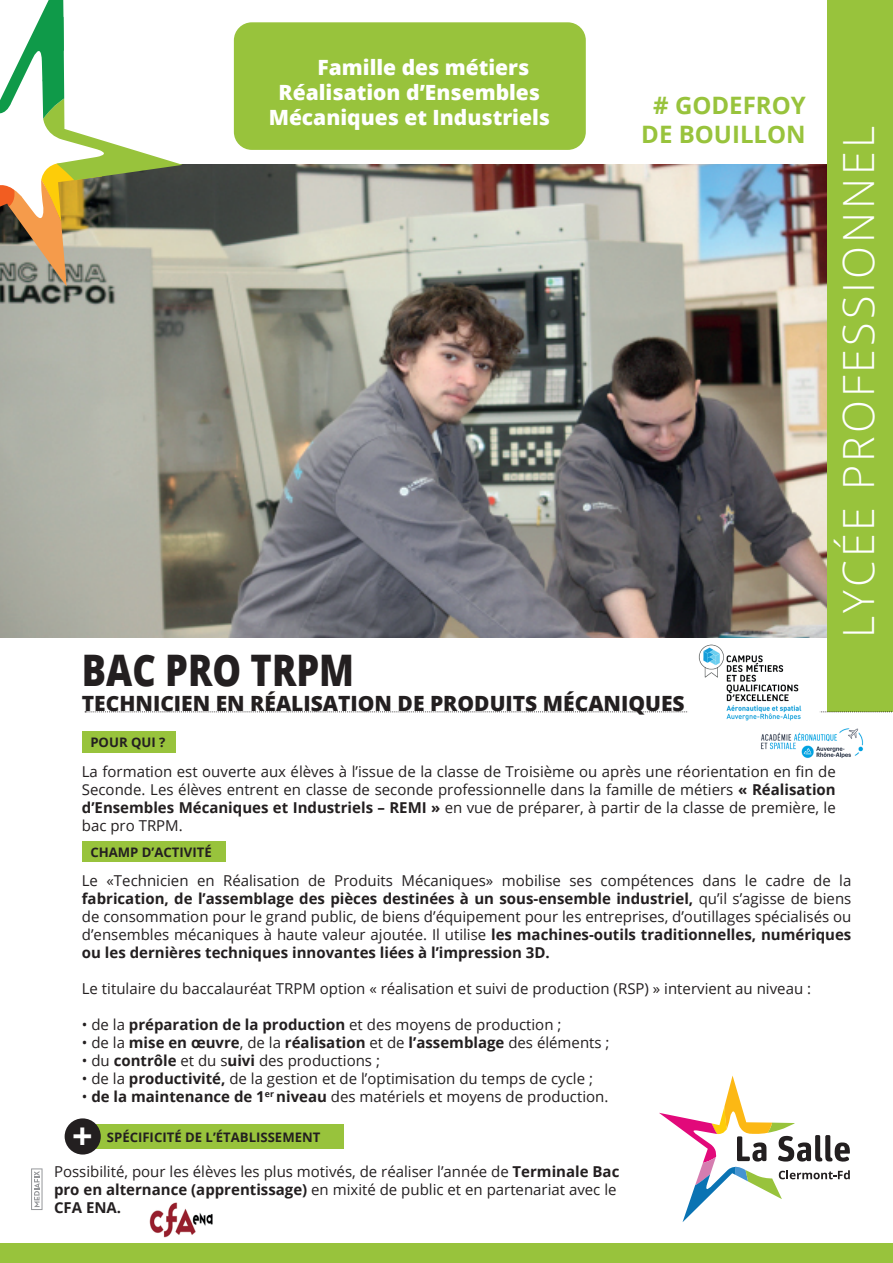
<style>
.page{position:relative;width:893px;height:1263px;background:#fff}
.page>*{position:absolute;margin:0;border:0;box-sizing:border-box;transform-origin:0 0}
.t1{font:800 43.5px "Open Sans";color:#231f20;scale:.83 1}
.t2{font:300 43.05px "Open Sans";letter-spacing:.07em;color:#fff}
.t3{font:700 36px "Open Sans";color:#fff}
.t4{font:700 24px/28.8px "Open Sans";color:#98c33c;text-align:center}
.t5{font:800 21px "Open Sans";color:#fff}
.t6{font:800 21px "Open Sans";color:#231f20}
.t7{font:15px/18px "Open Sans";color:#231f20;text-align:justify}
.t8{font:700 15px "Open Sans";color:#231f20}
.t9{font:700 13.2px "Open Sans";color:#231f20}
.s1{font-weight:700}
.s2{font-weight:400}
</style>
<div class="page">
<img style="left:0;top:165px;width:827px;height:473px">
<div style="left:82px;top:731px;width:93px;height:22px;background:#98c33c"></div>
<div style="left:82px;top:841px;width:143px;height:21px;background:#98c33c"></div>
<div style="left:827px;top:0;width:66px;height:711px;background:#98c33c"></div>
<svg style="left:85px;top:711px;width:808px;height:1px"></svg>
<svg style="left:659px;top:1075px;width:191px;height:147px"></svg>
<svg style="left:31px;top:1168px;width:12px;height:42px"></svg>
<div style="left:0;top:1243px;width:893px;height:20px;background:#98c33c"></div>
<img style="left:688px;top:644px;width:132px;height:77px">
<svg style="left:0;top:0;width:183px;height:286px"></svg>
<div style="left:234px;top:22px;width:352px;height:128px;background:#98c33c;border-radius:18px"></div>
<div style="left:78px;top:1124px;width:265px;height:25px;background:#98c33c"></div>
<div style="left:65px;top:1118px;width:36px;height:36px;background:#231f20;border-radius:50%"></div>
<img style="left:149px;top:1202px;width:64px;height:36px">
<img style="left:761px;top:728px;width:103px;height:30px">
<h3 class="t5" style="left:317px;top:51px;width:213px">Famille des métiers</h3>
<h3 class="t5" style="left:279px;top:76px;width:263px">Réalisation d’Ensembles</h3>
<h3 class="t5" style="left:269px;top:101px;width:283px">Mécaniques et Industriels</h3>
<h3 class="t4" style="left:641px;top:90px;width:166px"># GODEFROY<br>DE BOUILLON</h3>
<h1 class="t1" style="left:82px;top:637px;width:330px">BAC PRO TRPM</h1>
<h3 class="t6" style="left:82px;top:688px;width:604px">TECHNICIEN EN RÉALISATION DE PRODUITS MÉCANIQUES</h3>
<p class="t9" style="left:90px;top:733px;width:77px">POUR QUI ?</p>
<h2 class="t2" style="left:829px;top:638px;width:513px;rotate:-90deg">LYCÉE PROFESSIONNEL</h2>
<p class="t7" style="left:82px;top:762px;width:755px">La formation est ouverte aux élèves à l’issue de la classe de Troisième ou après une réorientation en fin de Seconde. Les élèves entrent en classe de seconde professionnelle dans la famille de métiers <span class="s1">« Réalisation d’Ensembles Mécaniques et Industriels – REMI »</span> en vue de préparer, à partir de la classe de première, le bac pro TRPM.</p>
<p class="t9" style="left:90px;top:842px;width:123px">CHAMP D’ACTIVITÉ</p>
<p class="t7" style="left:82px;top:871px;width:771px">Le «Technicien en Réalisation de Produits Mécaniques» mobilise ses compétences dans le cadre de la <span class="s1">fabrication, de l’assemblage des pièces destinées à un sous-ensemble industriel,</span> qu’il s’agisse de biens de consommation pour le grand public, de biens d’équipement pour les entreprises, d’outillages spécialisés ou d’ensembles mécaniques à haute valeur ajoutée. Il utilise <span class="s1">les machines-outils traditionnelles, numériques ou les dernières techniques innovantes liées à l’impression 3D.</span></p>
<p class="t7" style="left:82px;top:979px;width:731px">Le titulaire du baccalauréat TRPM option « réalisation et suivi de production (RSP) » intervient au niveau :</p>
<p class="t7" style="left:82px;top:1015px;width:481px">• de la <span class="s1">préparation de la production</span> et des moyens de production ;</p>
<p class="t8" style="left:82px;top:1032px;width:529px"><span class="s2">• de la</span> mise en œuvre<span class="s2">, de la</span> réalisation <span class="s2">et de</span> l’assemblage <span class="s2">des éléments ;</span></p>
<p class="t7" style="left:82px;top:1051px;width:300px">• du <span class="s1">contrôle</span> et du s<span class="s1">uivi</span> des productions ;</p>
<p class="t7" style="left:82px;top:1069px;width:513px">• de la <span class="s1">productivité,</span> de la gestion et de l’optimisation du temps de cycle ;</p>
<p class="t7" style="left:82px;top:1087px;width:528px">• <span class="s1">de la maintenance de 1</span><sup>er</sup> <span class="s1">niveau</span> des matériels et moyens de production.</p>
<h3 class="t3" style="left:72px;top:1111px;width:22px">+</h3>
<p class="t9" style="left:107px;top:1127px;width:215px">SPÉCIFICITÉ DE L’ÉTABLISSEMENT</p>
<p class="t7" style="left:54px;top:1162px;width:567px;text-align:left">Possibilité, pour les élèves les plus motivés, de réaliser l’année de <span class="s1">Terminale Bac pro en alternance (apprentissage)</span> en mixité de public et en partenariat avec le<br><span class="s1">CFA ENA.</span></p>
</div>
